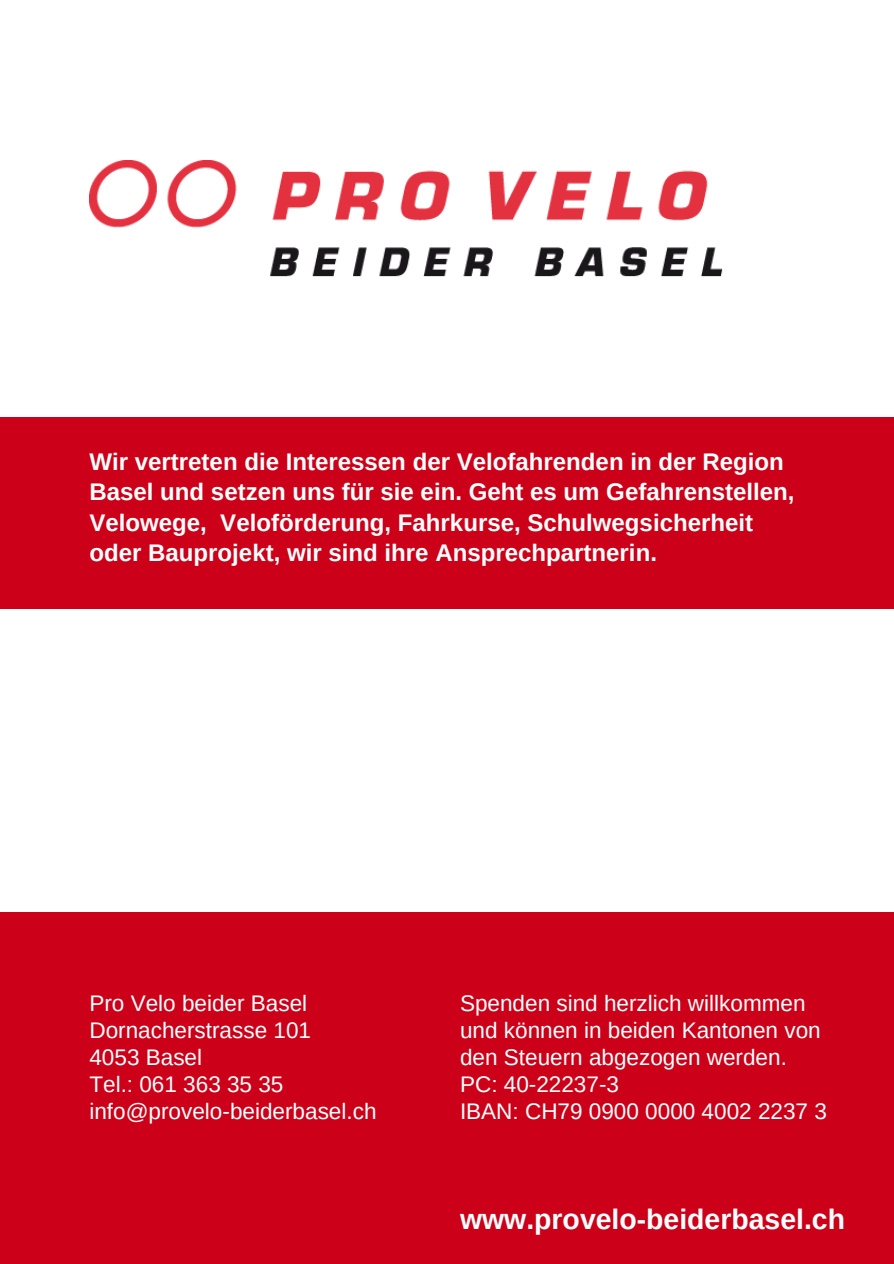
<style>
.page{position:relative;width:894px;height:1264px;background:#fff}
.page>*{position:absolute;margin:0;border:0;box-sizing:border-box;transform-origin:0 0}
.t1{font:700 28.35px "Arimo";color:#fff}
.t2{font:700 24px/30.5px "Arimo";color:#fff}
.t3{font:22.5px/27px "Arimo";color:#fff}
</style>
<div class="page">
<div style="left:0;top:417px;width:893px;height:191px;background:#cc0019"></div>
<div style="left:0;top:912px;width:893px;height:351px;background:#cc0019"></div>
<img style="left:89px;top:161px;width:634px;height:116px">
<p class="t2" style="left:89px;top:446px;width:706px">Wir vertreten die Interessen der Velofahrenden in der Region Basel und setzen uns für sie ein. Geht es um Gefahrenstellen, Velowege, Veloförderung, Fahrkurse, Schulwegsicherheit oder Bauprojekt, wir sind ihre Ansprechpartnerin.</p>
<p class="t3" style="left:89px;top:989px;width:219px">Pro Velo beider Basel</p>
<p class="t3" style="left:89px;top:1016px;width:223px">Dornacherstrasse 101</p>
<p class="t3" style="left:89px;top:1043px;width:114px">4053 Basel</p>
<p class="t3" style="left:89px;top:1070px;width:195px">Tel.: 061 363 35 35</p>
<p class="t3" style="left:89px;top:1097px;width:288px">info@provelo-beiderbasel.ch</p>
<p class="t3" style="left:460px;top:989px;width:362px">Spenden sind herzlich willkommen und können in beiden Kantonen von den Steuern abgezogen werden.</p>
<p class="t3" style="left:460px;top:1070px;width:160px">PC: 40-22237-3</p>
<p class="t3" style="left:460px;top:1097px;width:368px">IBAN: CH79 0900 0000 4002 2237 3</p>
<p class="t1" style="left:460px;top:1203px;width:386px">www.provelo-beiderbasel.ch</p>
</div>
